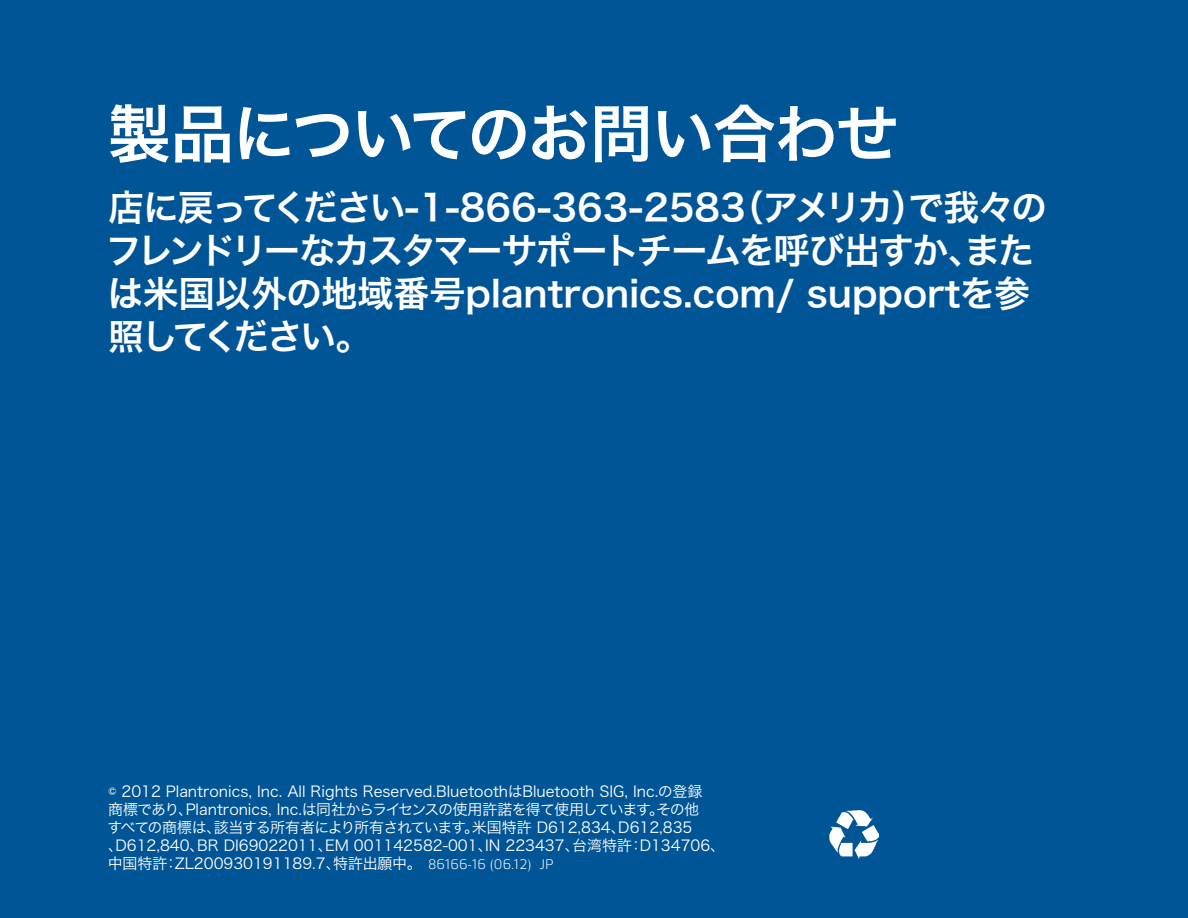
<style>
.page{position:relative;width:1188px;height:918px;background:#005596}
.page>*{position:absolute;margin:0;border:0;box-sizing:border-box;transform-origin:0 0}
.t1{font:63px "Hira Kaku Pro W6";letter-spacing:-.03em;color:#fff}
.t2{font:36px/43.2px "Hira Kaku Pro W6";letter-spacing:-.025em;color:#fff}
.t3{font:15px/18px "Hira Kaku Pro W3";color:#fff}
.s1{font-family:"Gesta";font-weight:300}
</style>
<div class="page">
<img style="left:830px;top:811px;width:49px;height:48px">
<h1 class="t1" style="left:108px;top:77px;width:792px">製品についてのお問い合わせ</h1>
<h2 class="t2" style="left:106px;top:184px;width:943px">店に戻ってください-1-866-363-2583（アメリカ）で我々のフレンドリーなカスタマーサポートチームを呼び出すか、または米国以外の地域番号plantronics.com/ supportを参照してください。</h2>
<p class="t3" style="left:107px;top:781px;width:619px;text-indent:517px">, I nc.の登録<br>商標であり、Plantronics, I nc.は同社からライセンスの使用許諾を得て使用しています。その他<br>すべての商標は、該当する所有者により所有されています。米国特許 D612,834、D612,835、D612,840、BR DI69022011、EM 001142582-001、IN 223437、台湾特許：D134706、中国特許：ZL200930191189.7、特許出願中。 <span class="s1">86166-16 (06.12) JP</span></p>
<p class="t3" style="left:108px;top:781px;width:495px">© 2012 Plantronics, I nc. All Rights Reserved.BluetoothはBluetooth SIG</p>
</div>
